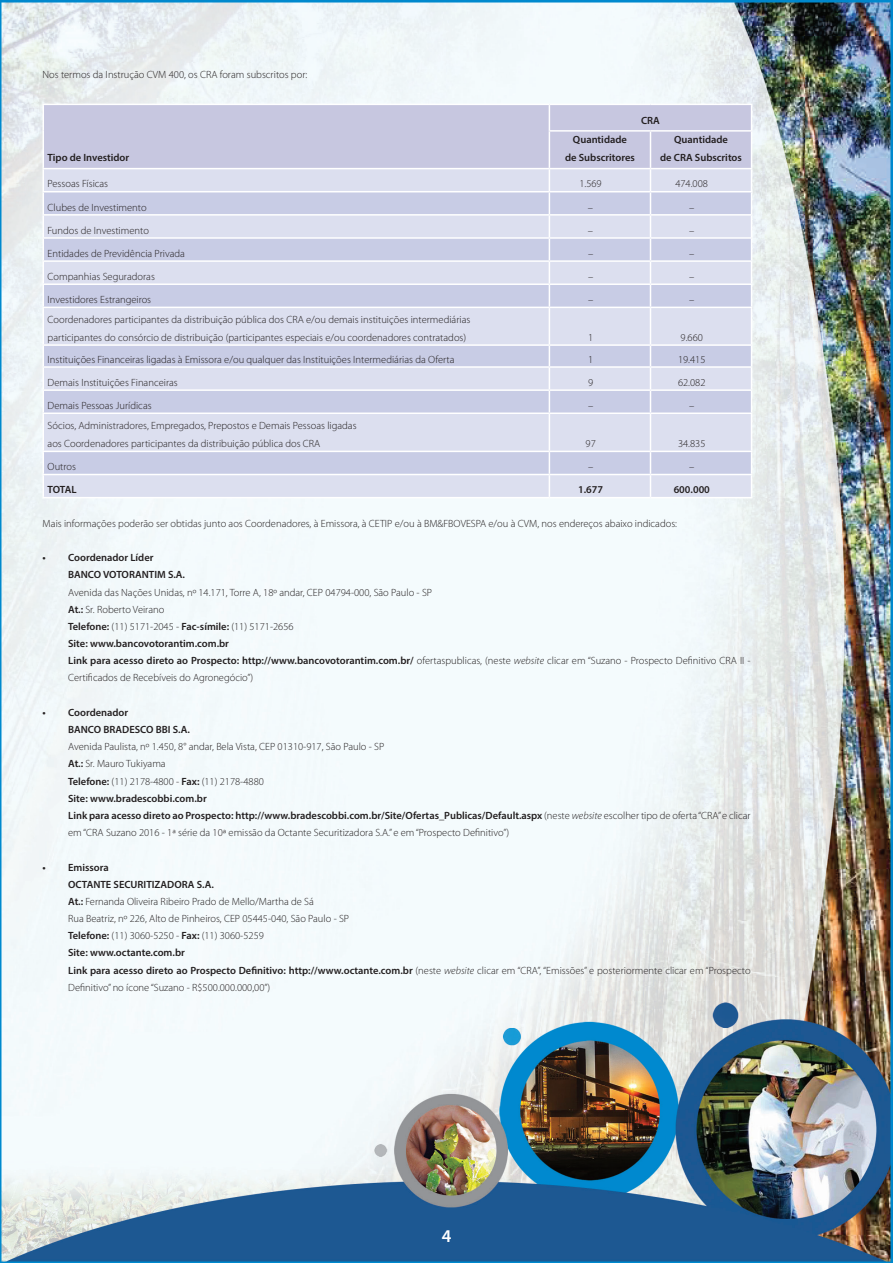
<style>
.page{position:relative;width:893px;height:1263px;background:#fff}
.page>*{position:absolute;margin:0;border:0;box-sizing:border-box;transform-origin:0 0}
.t1{font:600 18px "Myriad Pro";color:#fff}
.t2{font:300 10.5px/17.2px "Myriad Pro";color:#231f20}
.t3{font:600 10.5px/18px "Myriad Pro";color:#231f20;text-align:center}
.t4{font:600 10.5px "Myriad Pro";color:#231f20}
.s1{font-weight:600}
.s2{font-style:italic}
</style>
<div class="page">
<img style="left:0;top:0;width:893px;height:1263px">
<div style="left:44px;top:105px;width:707px;height:63px;background:#c7c7e0"></div>
<div style="left:44px;top:169px;width:707px;height:328px;background:#dcdfef"></div>
<svg style="left:44px;top:192px;width:707px;height:282px;background:#d2d6ea"></svg>
<hr style="left:43px;top:104px;width:506px;height:1px;background:#fff">
<svg style="left:43px;top:105px;width:1px;height:26px"></svg>
<hr style="left:43px;top:131px;width:1px;height:37px;background:#fff">
<hr style="left:549px;top:104px;width:101px;height:1px;background:#fff">
<svg style="left:549px;top:105px;width:1px;height:25px"></svg>
<hr style="left:650px;top:104px;width:102px;height:1px;background:#fff">
<svg style="left:751px;top:105px;width:1px;height:25px"></svg>
<hr style="left:549px;top:130px;width:101px;height:2px;background:#fff">
<hr style="left:549px;top:132px;width:1px;height:36px;background:#fff">
<hr style="left:650px;top:130px;width:102px;height:2px;background:#fff">
<hr style="left:650px;top:132px;width:1px;height:36px;background:#fff">
<hr style="left:751px;top:132px;width:1px;height:36px;background:#fff">
<hr style="left:43px;top:168px;width:506px;height:1px;background:#fff">
<hr style="left:549px;top:168px;width:101px;height:1px;background:#fff">
<hr style="left:650px;top:168px;width:102px;height:1px;background:#fff">
<hr style="left:43px;top:191px;width:506px;height:1px;background:#fff">
<hr style="left:549px;top:191px;width:101px;height:1px;background:#fff">
<hr style="left:650px;top:191px;width:102px;height:1px;background:#fff">
<hr style="left:43px;top:214px;width:506px;height:2px;background:#fff">
<hr style="left:549px;top:214px;width:101px;height:2px;background:#fff">
<hr style="left:650px;top:214px;width:102px;height:2px;background:#fff">
<hr style="left:43px;top:237px;width:506px;height:2px;background:#fff">
<hr style="left:549px;top:237px;width:101px;height:2px;background:#fff">
<hr style="left:650px;top:237px;width:102px;height:2px;background:#fff">
<hr style="left:43px;top:260px;width:506px;height:2px;background:#fff">
<hr style="left:549px;top:260px;width:101px;height:2px;background:#fff">
<hr style="left:650px;top:260px;width:102px;height:2px;background:#fff">
<hr style="left:43px;top:283px;width:506px;height:2px;background:#fff">
<svg style="left:43px;top:169px;width:1px;height:138px"></svg>
<hr style="left:549px;top:283px;width:101px;height:2px;background:#fff">
<svg style="left:549px;top:169px;width:1px;height:138px"></svg>
<hr style="left:650px;top:283px;width:102px;height:2px;background:#fff">
<svg style="left:650px;top:169px;width:1px;height:138px"></svg>
<svg style="left:751px;top:169px;width:1px;height:138px"></svg>
<hr style="left:43px;top:307px;width:506px;height:1px;background:#fff">
<hr style="left:43px;top:308px;width:1px;height:36px;background:#fff">
<hr style="left:549px;top:307px;width:101px;height:1px;background:#fff">
<hr style="left:549px;top:308px;width:1px;height:36px;background:#fff">
<hr style="left:650px;top:307px;width:102px;height:1px;background:#fff">
<hr style="left:650px;top:308px;width:1px;height:36px;background:#fff">
<hr style="left:751px;top:308px;width:1px;height:36px;background:#fff">
<hr style="left:43px;top:344px;width:506px;height:2px;background:#fff">
<hr style="left:549px;top:344px;width:101px;height:2px;background:#fff">
<hr style="left:650px;top:344px;width:102px;height:2px;background:#fff">
<hr style="left:43px;top:366px;width:506px;height:2px;background:#fff">
<hr style="left:549px;top:366px;width:101px;height:2px;background:#fff">
<hr style="left:650px;top:366px;width:102px;height:2px;background:#fff">
<hr style="left:43px;top:389px;width:506px;height:2px;background:#fff">
<svg style="left:43px;top:346px;width:1px;height:66px"></svg>
<hr style="left:549px;top:389px;width:101px;height:2px;background:#fff">
<svg style="left:549px;top:346px;width:1px;height:66px"></svg>
<hr style="left:650px;top:389px;width:102px;height:2px;background:#fff">
<svg style="left:650px;top:346px;width:1px;height:66px"></svg>
<svg style="left:751px;top:346px;width:1px;height:66px"></svg>
<hr style="left:43px;top:412px;width:506px;height:2px;background:#fff">
<hr style="left:43px;top:414px;width:1px;height:37px;background:#fff">
<hr style="left:549px;top:412px;width:101px;height:2px;background:#fff">
<hr style="left:549px;top:414px;width:1px;height:37px;background:#fff">
<hr style="left:650px;top:412px;width:102px;height:2px;background:#fff">
<hr style="left:650px;top:414px;width:1px;height:37px;background:#fff">
<hr style="left:751px;top:414px;width:1px;height:37px;background:#fff">
<hr style="left:43px;top:451px;width:506px;height:1px;background:#fff">
<hr style="left:549px;top:451px;width:101px;height:1px;background:#fff">
<hr style="left:650px;top:451px;width:102px;height:1px;background:#fff">
<hr style="left:43px;top:474px;width:506px;height:1px;background:#fff">
<svg style="left:43px;top:452px;width:1px;height:45px"></svg>
<hr style="left:549px;top:474px;width:101px;height:1px;background:#fff">
<svg style="left:549px;top:452px;width:1px;height:45px"></svg>
<hr style="left:650px;top:474px;width:102px;height:1px;background:#fff">
<svg style="left:650px;top:452px;width:1px;height:45px"></svg>
<svg style="left:751px;top:452px;width:1px;height:45px"></svg>
<hr style="left:43px;top:497px;width:506px;height:1px;background:#fff">
<hr style="left:549px;top:497px;width:101px;height:1px;background:#fff">
<hr style="left:650px;top:497px;width:102px;height:1px;background:#fff">
<p class="t2" style="left:43px;top:66px;width:266px">Nos termos da Instrução CVM 400, os CRA foram subscritos por:</p>
<p class="t3" style="left:48px;top:149px;width:83px">Tipo de Investidor</p>
<p class="t3" style="left:641px;top:111px;width:20px">CRA</p>
<p class="t3" style="left:565px;top:131px;width:71px">Quantidade<br>de Subscritores</p>
<p class="t3" style="left:660px;top:131px;width:83px">Quantidade<br>de CRA Subscritos</p>
<p class="t2" style="left:48px;top:176px;width:62px">Pessoas Físicas</p>
<p class="t2" style="left:579px;top:176px;width:24px">1.569</p>
<p class="t2" style="left:675px;top:176px;width:34px">474.008</p>
<p class="t2" style="left:48px;top:199px;width:101px">Clubes de Investimento</p>
<p class="t2" style="left:588px;top:199px;width:7px">–</p>
<p class="t2" style="left:689px;top:199px;width:7px">–</p>
<p class="t2" style="left:48px;top:222px;width:103px">Fundos de Investimento</p>
<p class="t2" style="left:588px;top:222px;width:7px">–</p>
<p class="t2" style="left:689px;top:222px;width:7px">–</p>
<p class="t2" style="left:48px;top:245px;width:139px">Entidades de Previdência Privada</p>
<p class="t2" style="left:588px;top:245px;width:7px">–</p>
<p class="t2" style="left:689px;top:245px;width:7px">–</p>
<p class="t2" style="left:48px;top:268px;width:109px">Companhias Seguradoras</p>
<p class="t2" style="left:588px;top:268px;width:7px">–</p>
<p class="t2" style="left:689px;top:268px;width:7px">–</p>
<p class="t2" style="left:48px;top:291px;width:105px">Investidores Estrangeiros</p>
<p class="t2" style="left:588px;top:291px;width:7px">–</p>
<p class="t2" style="left:689px;top:291px;width:7px">–</p>
<p class="t2" style="left:48px;top:310px;width:424px;line-height:18px">Coordenadores participantes da distribuição pública dos CRA e/ou demais instituições intermediárias participantes do consórcio de distribuição (participantes especiais e/ou coordenadores contratados)</p>
<p class="t2" style="left:588px;top:329px;width:7px">1</p>
<p class="t2" style="left:681px;top:329px;width:24px">9.660</p>
<p class="t2" style="left:48px;top:351px;width:408px">Instituições Financeiras ligadas à Emissora e/ou qualquer das Instituições Intermediárias da Oferta</p>
<p class="t2" style="left:588px;top:351px;width:7px">1</p>
<p class="t2" style="left:678px;top:351px;width:29px">19.415</p>
<p class="t2" style="left:48px;top:374px;width:132px">Demais Instituições Financeiras</p>
<p class="t2" style="left:588px;top:374px;width:7px">9</p>
<p class="t2" style="left:678px;top:374px;width:29px">62.082</p>
<p class="t2" style="left:48px;top:397px;width:106px">Demais Pessoas Jurídicas</p>
<p class="t2" style="left:588px;top:397px;width:7px">–</p>
<p class="t2" style="left:689px;top:397px;width:7px">–</p>
<p class="t2" style="left:48px;top:417px;width:310px;line-height:18px">Sócios, Administradores, Empregados, Prepostos e Demais Pessoas ligadas aos Coordenadores participantes da distribuição pública dos CRA</p>
<p class="t2" style="left:586px;top:435px;width:12px">97</p>
<p class="t2" style="left:678px;top:435px;width:29px">34.835</p>
<p class="t2" style="left:48px;top:458px;width:30px">Outros</p>
<p class="t2" style="left:588px;top:458px;width:7px">–</p>
<p class="t2" style="left:689px;top:458px;width:7px">–</p>
<p class="t3" style="left:48px;top:481px;width:30px">TOTAL</p>
<p class="t3" style="left:578px;top:481px;width:26px">1.677</p>
<p class="t3" style="left:674px;top:481px;width:38px">600.000</p>
<p class="t2" style="left:43px;top:515px;width:636px">Mais informações poderão ser obtidas junto aos Coordenadores, à Emissora, à CETIP e/ou à BM&amp;FBOVESPA e/ou à CVM, nos endereços abaixo indicados:</p>
<p class="t3" style="left:43px;top:548px;width:112px">• Coordenador Líder</p>
<p class="t4" style="left:68px;top:568px;width:118px">BANCO VOTORANTIM S.A.</p>
<p class="t2" style="left:68px;top:583px;width:684px">Avenida das Nações Unidas, nº 14.171, Torre A, 18º andar, CEP 04794-000, São Paulo - SP<br><span class="s1">At.:</span> Sr. Roberto Veirano<br><span class="s1">Telefone:</span> (11) 5171-2045 - <span class="s1">Fac-símile:</span> (11) 5171-2656<br><span class="s1">Site: www.bancovotorantim.com.br<br>Link para acesso direto ao Prospecto: http://www.bancovotorantim.com.br/</span> ofertaspublicas, (neste <span class="s2">website</span> clicar em “Suzano - Prospecto Definitivo CRA II - Certificados de Recebíveis do Agronegócio”)</p>
<p class="t3" style="left:43px;top:703px;width:87px">• Coordenador</p>
<p class="t4" style="left:68px;top:723px;width:123px">BANCO BRADESCO BBI S.A.</p>
<p class="t2" style="left:68px;top:738px;width:684px">Avenida Paulista, nº 1.450, 8° andar, Bela Vista, CEP 01310-917, São Paulo - SP<br><span class="s1">At.:</span> Sr. Mauro Tukiyama<br><span class="s1">Telefone:</span> (11) 2178-4800 - <span class="s1">Fax:</span> (11) 2178-4880<br><span class="s1">Site: www.bradescobbi.com.br<br>Link para acesso direto ao Prospecto: http://www.bradescobbi.com.br/Site/Ofertas_Publicas/Default.aspx</span> (neste <span class="s2">website</span> escolher tipo de oferta “CRA” e clicar em “CRA Suzano 2016 - 1ª série da 10ª emissão da Octante Securitizadora S.A.” e em “Prospecto Definitivo”)</p>
<p class="t3" style="left:43px;top:858px;width:68px">• Emissora</p>
<p class="t2" style="left:68px;top:876px;width:684px"><span class="s1">OCTANTE SECURITIZADORA S.A.<br></span><span class="s1">At.:</span> Fernanda Oliveira Ribeiro Prado de Mello/Martha de Sá<br>Rua Beatriz, nº 226, Alto de Pinheiros, CEP 05445-040, São Paulo - SP<br><span class="s1">Telefone:</span> (11) 3060-5250 - <span class="s1">Fax:</span> (11) 3060-5259<br><span class="s1">Site: www.octante.com.br<br>Link para acesso direto ao Prospecto Definitivo: http://www.octante.com.br</span> (neste <span class="s2">website</span> clicar em “CRA”, “Emissões” e posteriormente clicar em “Prospecto Definitivo” no ícone “Suzano - R$500.000.000,00”)</p>
<h1 class="t1" style="left:442px;top:1224px;width:11px">4</h1>
</div>
